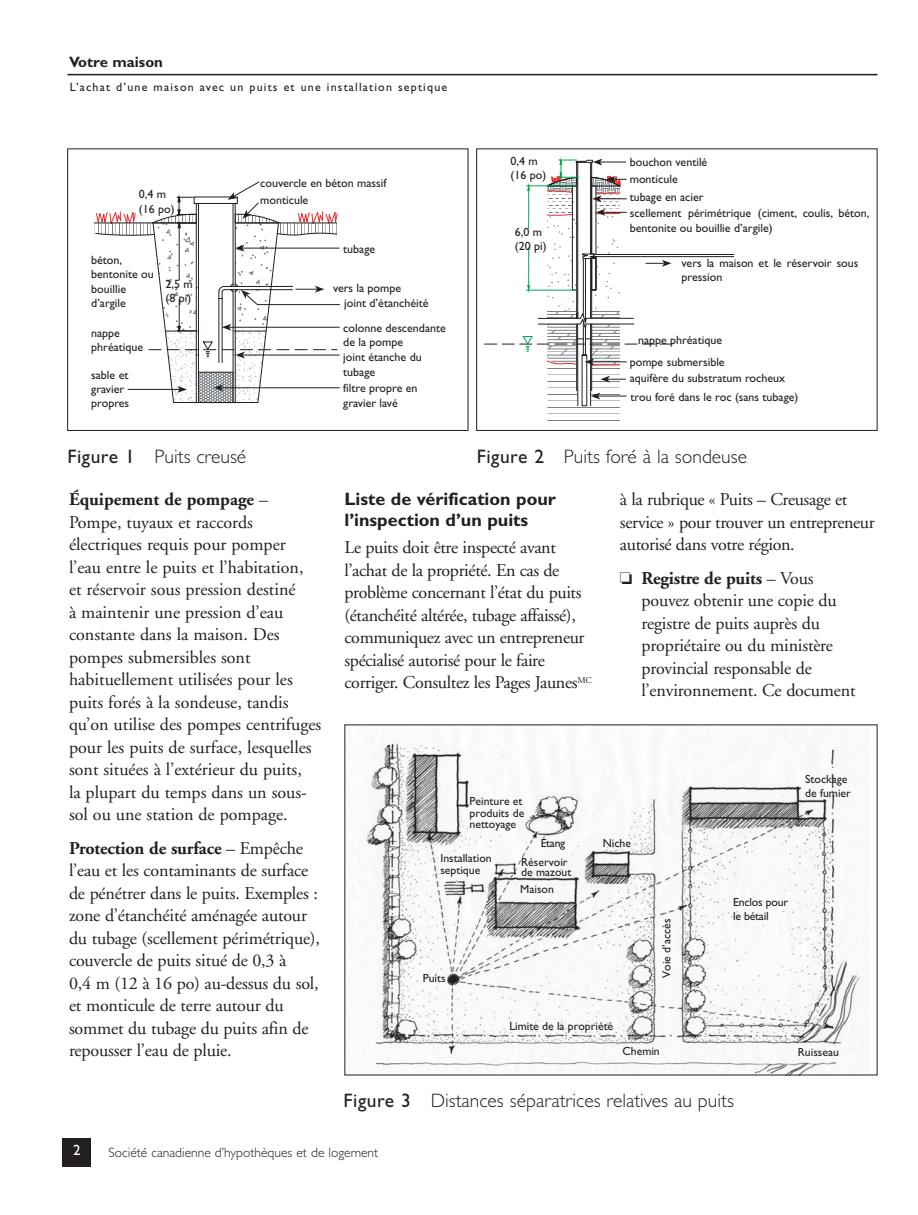
<style>
.page{position:relative;width:918px;height:1215px;background:#fff}
.page>*{position:absolute;margin:0;border:0;box-sizing:border-box;transform-origin:0 0}
.t1{font:300 19.5px "Gill Sans Std";color:#231f20}
.t2{font:18px/22.5px "Adobe Garamond";letter-spacing:-.01em;color:#231f20}
.t3{font:700 18px/21px "Gill Sans Std";color:#231f20}
.t4{font:700 15px "Gill Sans Std";color:#231f20}
.t5{font:15px "Gill Sans Std";color:#fff}
.t6{font:300 13.5px "Gill Sans Std";color:#231f20}
.t7{font:12px/14.4px "Gill Sans";color:#231f20}
.t8{font:12px "Gill Sans Std";letter-spacing:.1em;color:#231f20}
.t9{font:11.7px/11.7px "Gill Sans";color:#231f20}
.s1{font-weight:400}
.s2{font-weight:700}
</style>
<div class="page">
<div style="left:63px;top:1138px;width:28px;height:28px;background:#231f20"></div>
<hr style="left:68px;top:74px;width:810px;height:1px;background:#231f20">
<hr style="left:242px;top:248px;width:97px;height:1px;background:#231f20">
<hr style="left:258px;top:304px;width:82px;height:1px;background:#231f20">
<hr style="left:228px;top:327px;width:112px;height:1px;background:#231f20">
<hr style="left:240px;top:355px;width:100px;height:1px;background:#231f20">
<hr style="left:220px;top:387px;width:120px;height:1px;background:#231f20">
<svg style="left:94px;top:181px;width:244px;height:222px"></svg>
<div style="left:67px;top:148px;width:401px;height:283px;border:1px solid #231f20"></div>
<hr style="left:590px;top:256px;width:144px;height:1px;background:#231f20">
<hr style="left:594px;top:254px;width:140px;height:1px;background:#231f20">
<svg style="left:485px;top:158px;width:193px;height:263px"></svg>
<div style="left:476px;top:148px;width:402px;height:283px;border:1px solid #231f20"></div>
<img style="left:363px;top:730px;width:505px;height:343px">
<p class="t4" style="left:69px;top:57px;width:96px">Votre maison</p>
<p class="t8" style="left:70px;top:83px;width:379px">L’achat d’une maison avec un puits et une installation septique</p>
<p class="t7" style="left:139px;top:188px;width:37px">0,4 m (16 po)</p>
<p class="t7" style="left:91px;top:254px;width:64px">béton, bentonite ou bouillie d’argile</p>
<p class="t7" style="left:91px;top:327px;width:53px">nappe phréatique</p>
<p class="t7" style="left:91px;top:369px;width:39px">sable et gravier propres</p>
<p class="t7" style="left:166px;top:278px;width:29px">2,5 m (8 pi)</p>
<p class="t7" style="left:260px;top:177px;width:128px">couvercle en béton massif</p>
<p class="t7" style="left:260px;top:194px;width:50px">monticule</p>
<p class="t7" style="left:343px;top:243px;width:33px">tubage</p>
<p class="t7" style="left:344px;top:282px;width:86px;line-height:15px;text-indent:-11px">vers la pompe<br>joint d’étanchéité</p>
<p class="t7" style="left:343px;top:321px;width:104px">colonne descendante de la pompe<br>joint étanche du tubage</p>
<p class="t7" style="left:343px;top:382px;width:76px">filtre propre en gravier lavé</p>
<p class="t7" style="left:511px;top:155px;width:37px">0,4 m (16 po)</p>
<p class="t7" style="left:515px;top:226px;width:33px">6,0 m (20 pi)</p>
<p class="t7" style="left:630px;top:156px;width:79px">bouchon ventilé</p>
<p class="t7" style="left:630px;top:173px;width:50px">monticule</p>
<p class="t7" style="left:630px;top:191px;width:75px">tubage en acier</p>
<p class="t7" style="left:630px;top:207px;width:241px">scellement périmétrique (ciment, coulis, béton, bentonite ou bouillie d’argile)</p>
<p class="t7" style="left:682px;top:257px;width:178px">vers la maison et le réservoir sous pression</p>
<p class="t7" style="left:638px;top:334px;width:86px">nappe phréatique</p>
<p class="t7" style="left:630px;top:355px;width:157px;line-height:16.5px">pompe submersible<br>aquifère du substratum rocheux</p>
<p class="t7" style="left:631px;top:391px;width:169px">trou foré dans le roc (sans tubage)</p>
<p class="t1" style="left:68px;top:450px;width:180px"><span class="s1">Figure 1</span> Puits creusé</p>
<p class="t1" style="left:477px;top:450px;width:272px"><span class="s1">Figure 2</span> Puits foré à la sondeuse</p>
<p class="t2" style="left:69px;top:490px;width:254px"><span class="s2">Équipement de pompage</span> –<br>Pompe, tuyaux et raccords électriques requis pour pomper l’eau entre le puits et l’habitation,<br>et réservoir sous pression destiné<br>à maintenir une pression d’eau constante dans la maison. Des pompes submersibles sont habituellement utilisées pour les puits forés à la sondeuse, tandis qu’on utilise des pompes centrifuges pour les puits de surface, lesquelles sont situées à l’extérieur du puits,<br>la plupart du temps dans un sous&shy;sol ou une station de pompage.</p>
<p class="t2" style="left:69px;top:838px;width:253px"><span class="s2">Protection de surface</span> – Empêche l’eau et les contaminants de surface de pénétrer dans le puits. Exemples : zone d’étanchéité aménagée autour du tubage (scellement périmétrique), couvercle de puits situé de 0,3 à<br>0,4 m (12 à 16 po) au-dessus du sol, et monticule de terre autour du sommet du tubage du puits afin de repousser l’eau de pluie.</p>
<p class="t3" style="left:344px;top:490px;width:213px">Liste de vérification pour l’inspection d’un puits</p>
<p class="t2" style="left:344px;top:538px;width:249px">Le puits doit être inspecté avant l’achat de la propriété. En cas de problème concernant l’état du puits (étanchéité altérée, tubage affaissé), communiquez avec un entrepreneur spécialisé autorisé pour le faire corriger. Consultez les Pages Jaunes<sup>MC</sup></p>
<p class="t2" style="left:620px;top:490px;width:256px">à la rubrique « Puits – Creusage et service » pour trouver un entrepreneur autorisé dans votre région.</p>
<p class="t2" style="left:642px;top:568px;width:216px;text-indent:-22px">□ <span class="s2">Registre de puits</span> – Vous pouvez obtenir une copie du registre de puits auprès du propriétaire ou du ministère provincial responsable de l’environnement. Ce document</p>
<p class="t9" style="left:470px;top:796px;width:56px">Peinture et produits de nettoyage</p>
<p class="t9" style="left:440px;top:853px;width:53px">Installation septique</p>
<p class="t9" style="left:521px;top:835px;width:48px;line-height:18.9px;text-align:right">Étang<br>Réservoir</p>
<p class="t9" style="left:521px;top:868px;width:52px">de mazout</p>
<p class="t9" style="left:520px;top:884px;width:35px">Maison</p>
<p class="t9" style="left:423px;top:974px;width:24px">Puits</p>
<p class="t9" style="left:603px;top:839px;width:30px">Niche</p>
<p class="t9" style="left:662px;top:978px;width:61px;rotate:-90deg">Voie d’accès</p>
<p class="t9" style="left:805px;top:773px;width:47px;line-height:14.1px">Stockage de fumier</p>
<p class="t9" style="left:733px;top:897px;width:57px;line-height:14.1px">Enclos pour le bétail</p>
<p class="t9" style="left:509px;top:1022px;width:105px">Limite de la propriété</p>
<p class="t9" style="left:623px;top:1046px;width:39px">Chemin</p>
<p class="t1" style="left:344px;top:1094px;width:392px"><span class="s1">Figure 3</span> Distances séparatrices relatives au puits</p>
<p class="t9" style="left:798px;top:1047px;width:43px">Ruisseau</p>
<p class="t5" style="left:73px;top:1144px;width:9px">2</p>
<p class="t6" style="left:109px;top:1147px;width:271px">Société canadienne d’hypothèques et de logement</p>
</div>
